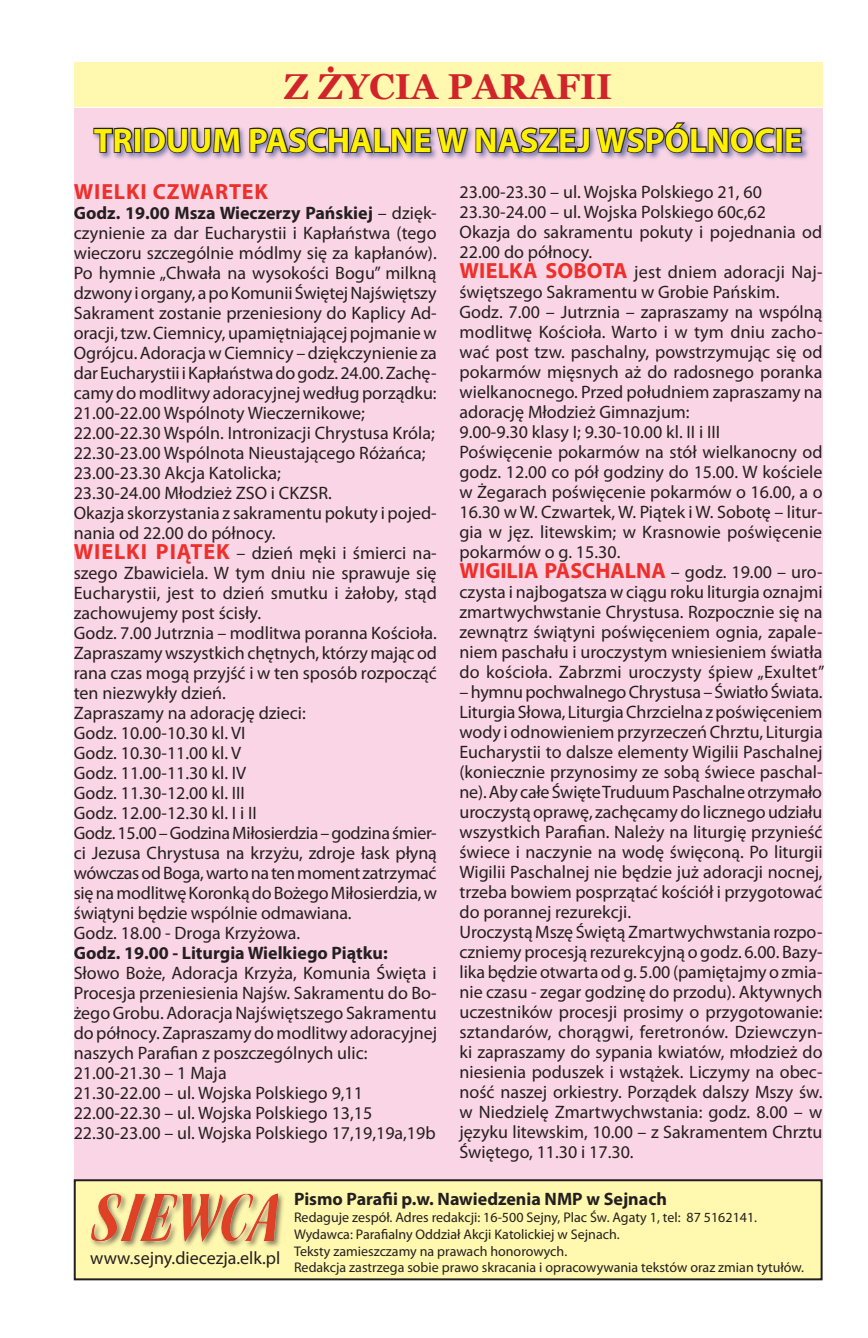
<style>
.page{position:relative;width:868px;height:1338px;background:#fff}
.page>*{position:absolute;margin:0;border:0;box-sizing:border-box;transform-origin:0 0}
.t1{font:700 36px "Georgia";color:#d1232a}
.t2{font:700 34px "Myriad Pro";color:#fff101}
.t3{font:700 22px "Myriad Pro";color:#ee2f2a}
.t4{font:700 22px "Myriad Pro";letter-spacing:.04em;color:#ee2f2a}
.t5{font:18px/20px "Myriad Pro";color:#231f20}
.t6{font:700 18px "Myriad Pro";color:#231f20}
.t7{font:14px/16.8px "Myriad Pro";color:#231f20}
.s1{font-weight:700}
.s2{font-weight:700;font-size:22px;color:#ee2f2a}
.s3{font-weight:400;font-size:18px;color:#231f20}
</style>
<div class="page">
<div style="left:74px;top:109px;width:748px;height:1071px;background:#fad5e5"></div>
<div style="left:74px;top:62px;width:748px;height:45px;background:#fff8ae"></div>
<div style="left:75px;top:1180px;width:746px;height:99px;background:#fff8ae"></div>
<div style="left:74px;top:1179px;width:748px;height:101px;border:2px solid #231f20"></div>
<div style="left:89px;top:1190px;width:196px;height:59px;background:#231f20;opacity:.6"></div>
<img style="left:92px;top:1193px;width:185px;height:49px">
<div style="left:90px;top:120px;width:719px;height:41px;background:#253f8e;opacity:.6"></div>
<svg style="left:92px;top:126px;width:43px;height:28px"></svg>
<div style="left:134px;top:128px;width:7px;height:25px;border:2px solid #231f20"></div>
<svg style="left:142px;top:108px;width:100px;height:46px"></svg>
<svg style="left:248px;top:108px;width:528px;height:53px"></svg>
<div style="left:775px;top:128px;width:8px;height:25px;border:2px solid #231f20"></div>
<svg style="left:784px;top:127px;width:19px;height:27px"></svg>
<h1 class="t1" style="left:284px;top:63px;width:330px">Z ŻYCIA PARAFII</h1>
<h2 class="t2" style="left:94px;top:118px;width:710px">TRIDUUM PASCHALNE W NASZEJ WSPÓLNOCIE</h2>
<p class="t4" style="left:74px;top:178px;width:196px">WIELKI CZWARTEK</p>
<p class="t5" style="left:74px;top:203px;width:365px"><span class="s1">Godz. 19.00 Msza Wieczerzy Pańskiej</span> – dzięk&shy;czynienie za dar Eucharystii i Kapłaństwa (tego wieczoru szczególnie módlmy się za kapłanów).<br>Po hymnie „Chwała na wysokości Bogu” milkną dzwony i organy, a po Komunii Świętej Najświętszy Sakrament zostanie przeniesiony do Kaplicy Ad&shy;oracji, tzw. Ciemnicy, upamiętniającej pojmanie w Ogrójcu. Adoracja w Ciemnicy – dziękczynienie za dar Eucharystii i Kapłaństwa do godz. 24.00. Zachę&shy;camy do modlitwy adoracyjnej według porządku:<br>21.00-22.00 Wspólnoty Wieczernikowe; 22.00-22.30 Wspóln. Intronizacji Chrystusa Króla; 22.30-23.00 Wspólnota Nieustającego Różańca; 23.00-23.30 Akcja Katolicka;<br>23.30-24.00 Młodzież ZSO i CKZSR.<br>Okazja skorzystania z sakramentu pokuty i pojed&shy;nania od 22.00 do północy.<br><span class="s2">WIELKI PIĄTEK</span> – dzień męki i śmierci na&shy;szego Zbawiciela. W tym dniu nie sprawuje się Eucharystii, jest to dzień smutku i żałoby, stąd zachowujemy post ścisły.<br>Godz. 7.00 Jutrznia – modlitwa poranna Kościoła.<br>Zapraszamy wszystkich chętnych, którzy mając od rana czas mogą przyjść i w ten sposób rozpocząć ten niezwykły dzień.<br>Zapraszamy na adorację dzieci:<br>Godz. 10.00-10.30 kl. VI<br>Godz. 10.30-11.00 kl. V<br>Godz. 11.00-11.30 kl. IV<br>Godz. 11.30-12.00 kl. III<br>Godz. 12.00-12.30 kl. I i II<br>Godz. 15.00 – Godzina Miłosierdzia – godzina śmier&shy;ci Jezusa Chrystusa na krzyżu, zdroje łask płyną wówczas od Boga, warto na ten moment zatrzymać się na modlitwę Koronką do Bożego Miłosierdzia, w świątyni będzie wspólnie odmawiana.<br>Godz. 18.00 - Droga Krzyżowa.</p>
<p class="t6" style="left:74px;top:942px;width:315px">Godz. 19.00 - Liturgia Wielkiego Piątku:</p>
<p class="t5" style="left:74px;top:963px;width:365px">Słowo Boże, Adoracja Krzyża, Komunia Święta i Procesja przeniesienia Najśw. Sakramentu do Bo&shy;żego Grobu. Adoracja Najświętszego Sakramentu do północy. Zapraszamy do modlitwy adoracyjnej naszych Parafian z poszczególnych ulic:<br>21.00-21.30 – 1 Maja<br>21.30-22.00 – ul. Wojska Polskiego 9,11<br>22.00-22.30 – ul. Wojska Polskiego 13,15<br>22.30-23.00 – ul. Wojska Polskiego 17,19,19a,19b</p>
<p class="t5" style="left:459px;top:181px;width:364px">23.00-23.30 – ul. Wojska Polskiego 21, 60<br>23.30-24.00 – ul. Wojska Polskiego 60c,62<br>Okazja do sakramentu pokuty i pojednania od 22.00 do północy.<br><span class="s2">WIELKA SOBOTA</span> jest dniem adoracji Naj&shy;świętszego Sakramentu w Grobie Pańskim.<br>Godz. 7.00 – Jutrznia – zapraszamy na wspólną modlitwę Kościoła. Warto i w tym dniu zacho&shy;wać post tzw. paschalny, powstrzymując się od pokarmów mięsnych aż do radosnego poranka wielkanocnego. Przed południem zapraszamy na adorację Młodzież Gimnazjum:<br>9.00-9.30 klasy I; 9.30-10.00 kl. II i III<br>Poświęcenie pokarmów na stół wielkanocny od godz. 12.00 co pół godziny do 15.00. W kościele w Żegarach poświęcenie pokarmów o 16.00, a o 16.30 w W. Czwartek, W. Piątek i W. Sobotę – litur&shy;gia w jęz. litewskim; w Krasnowie poświęcenie pokarmów o g. 15.30.</p>
<p class="t3" style="left:459px;top:556px;width:364px">WIGILIA PASCHALNA <span class="s3">– godz. 19.00 – uro-</span></p>
<p class="t5" style="left:459px;top:581px;width:366px;text-align:justify">czysta i najbogatsza w ciągu roku liturgia oznajmi zmartwychwstanie Chrystusa. Rozpocznie się na zewnątrz świątyni poświęceniem ognia, zapale&shy;niem paschału i uroczystym wniesieniem światła do kościoła. Zabrzmi uroczysty śpiew „Exultet”</p>
<p class="t5" style="left:459px;top:681px;width:364px">– hymnu pochwalnego Chrystusa – Światło Świata.<br>Liturgia Słowa, Liturgia Chrzcielna z poświęceniem wody i odnowieniem przyrzeczeń Chrztu, Liturgia Eucharystii to dalsze elementy Wigilii Paschalnej (koniecznie przynosimy ze sobą świece paschal&shy;ne). Aby całe Święte Truduum Paschalne otrzymało uroczystą oprawę, zachęcamy do licznego udziału wszystkich Parafian. Należy na liturgię przynieść świece i naczynie na wodę święconą. Po liturgii Wigilii Paschalnej nie będzie już adoracji nocnej, trzeba bowiem posprzątać kościół i przygotować do porannej rezurekcji.<br>Uroczystą Mszę Świętą Zmartwychwstania rozpo&shy;czniemy procesją rezurekcyjną o godz. 6.00. Bazy&shy;lika będzie otwarta od g. 5.00 (pamiętajmy o zmia&shy;nie czasu - zegar godzinę do przodu). Aktywnych uczestników procesji prosimy o przygotowanie: sztandarów, chorągwi, feretronów. Dziewczyn&shy;ki zapraszamy do sypania kwiatów, młodzież do niesienia poduszek i wstążek. Liczymy na obec&shy;ność naszej orkiestry. Porządek dalszy Mszy św. w Niedzielę Zmartwychwstania: godz. 8.00 – w języku litewskim, 10.00 – z Sakramentem Chrztu Świętego, 11.30 i 17.30.</p>
<p class="t5" style="left:90px;top:1247px;width:191px">www.sejny.diecezja.elk.pl</p>
<p class="t6" style="left:294px;top:1187px;width:374px">Pismo Parafii p.w. Nawiedzenia NMP w Sejnach</p>
<p class="t7" style="left:294px;top:1209px;width:511px">Redaguje zespół. Adres redakcji: 16-500 Sejny, Plac Św. Agaty 1, tel: 87 5162141.<br>Wydawca: Parafialny Oddział Akcji Katolickiej w Sejnach.<br>Teksty zamieszczamy na prawach honorowych.<br>Redakcja zastrzega sobie prawo skracania i opracowywania tekstów oraz zmian tytułów.</p>
</div>
